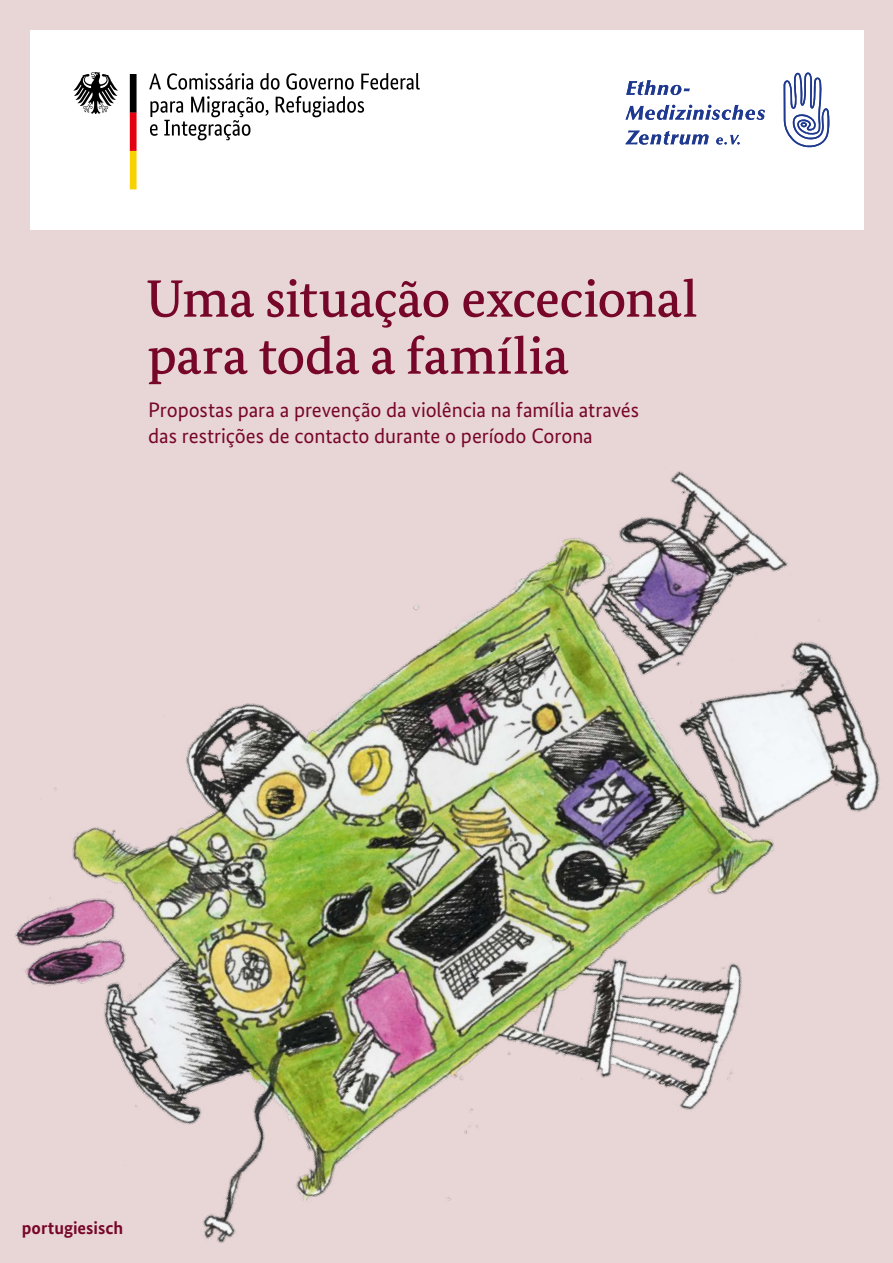
<style>
.page{position:relative;width:893px;height:1263px;background:#e8d5d6}
.page>*{position:absolute;margin:0;border:0;box-sizing:border-box;transform-origin:0 0}
.Head_Titel{font:500 52.5px/57px "Bundes Serif";letter-spacing:-.005em;color:#77072a}
.Subhead_Titel{font:21px/25.5px "Bundes Sans";letter-spacing:-.005em;color:#77072a}
.sprach_titel_deutsch{font:700 18px "Bundes Sans";color:#77072a}
</style>
<div class="page">
<div style="left:30px;top:30px;width:833px;height:200px;background:#fff"></div>
<svg style="left:784px;top:72px;width:45px;height:76px"></svg>
<svg style="left:626px;top:131px;width:114px;height:14px"></svg>
<svg style="left:625px;top:80px;width:140px;height:40px"></svg>
<img style="left:15px;top:471px;width:865px;height:772px">
<svg style="left:149px;top:73px;width:271px;height:67px"></svg>
<svg style="left:73px;top:72px;width:45px;height:42px"></svg>
<svg style="left:130px;top:74px;width:7px;height:115px"></svg>
<h1 class="Head_Titel" style="left:146px;top:270px;width:553px">Uma situação excecional para toda a família</h1>
<h2 class="Subhead_Titel" style="left:148px;top:397px;width:493px">Propostas para a prevenção da violência na família através das restrições de contacto durante o período Corona</h2>
<p class="sprach_titel_deutsch" style="left:22px;top:1217px;width:103px">portugiesisch</p>
</div>
